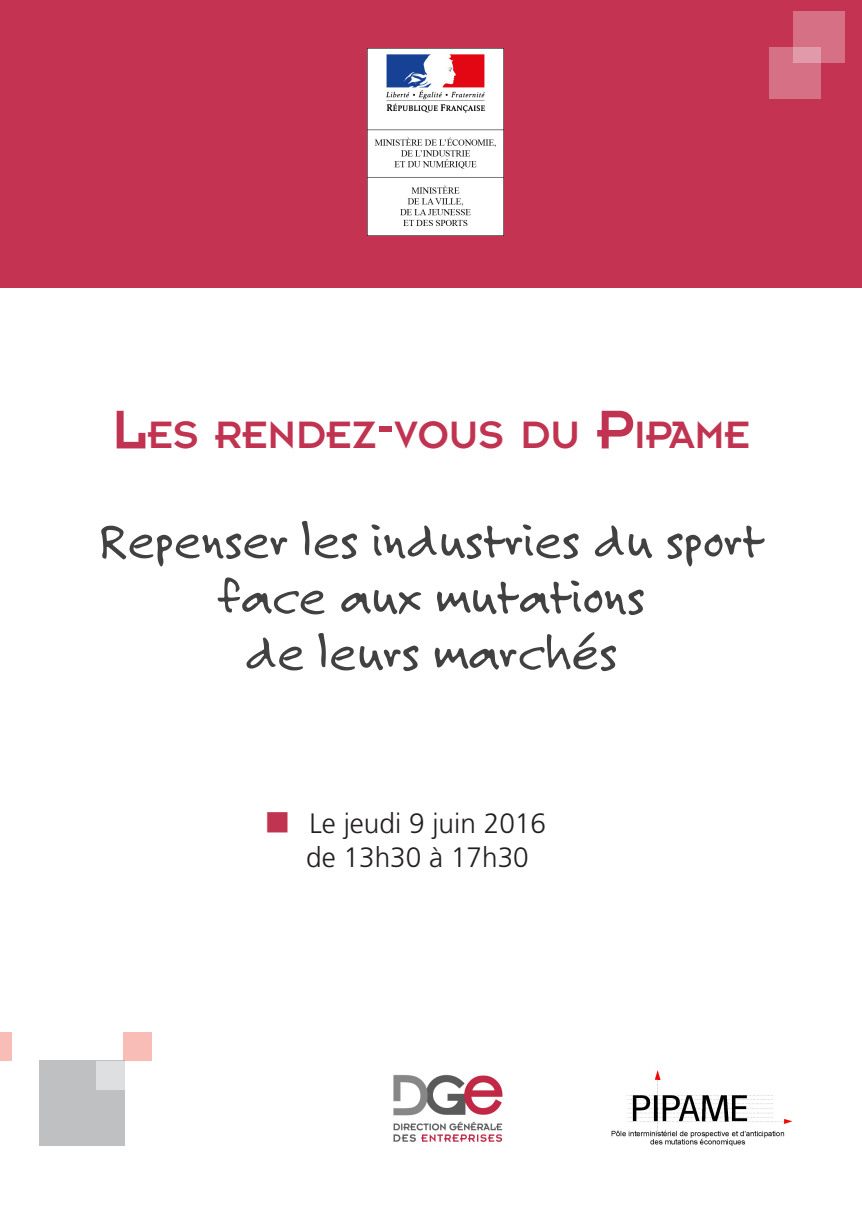
<style>
.page{position:relative;width:862px;height:1214px;background:#fff}
.page>*{position:absolute;margin:0;border:0;box-sizing:border-box;transform-origin:0 0}
.t1{font:54px/56px "Felt Tip Roman";color:#414142;text-align:center}
.t2{font:42px "Insignia LT Std";color:#c13451}
.t3{font:300 28px/33.6px "Frutiger LT Std";color:#231f20}
.s1{font-size:60px}
</style>
<div class="page">
<div style="left:11px;top:0;width:851px;height:287px;background:#c43452"></div>
<div style="left:794px;top:11px;width:51px;height:51px;background:#d57085"></div>
<svg style="left:769px;top:48px;width:51px;height:51px;background:#d6768a"></svg>
<div style="left:40px;top:1060px;width:85px;height:85px;background:#bfc0c2"></div>
<div style="left:96px;top:1060px;width:29px;height:29px;background:#dedfe0"></div>
<div style="left:123px;top:1032px;width:29px;height:28px;background:#f9bdb7"></div>
<div style="left:0;top:0;width:11px;height:287px;background:#c43452"></div>
<div style="left:0;top:1032px;width:11px;height:28px;background:#f9bdb7"></div>
<img style="left:367px;top:49px;width:137px;height:186px">
<img style="left:393px;top:1074px;width:110px;height:68px">
<img style="left:611px;top:1070px;width:180px;height:75px">
<p class="t2" style="left:112px;top:414px;width:639px"><span class="s1">L</span>ES RENDEZ<span class="s1">-</span>VOUS DU <span class="s1">P</span>IPAME</p>
<p class="t1" style="left:98px;top:511px;width:667px">Repenser les industries du sport face aux mutations<br>de leurs marchés</p>
<p class="t3" style="left:306px;top:807px;width:241px">Le jeudi 9 juin 2016 de 13h30 à 17h30</p>
</div>
